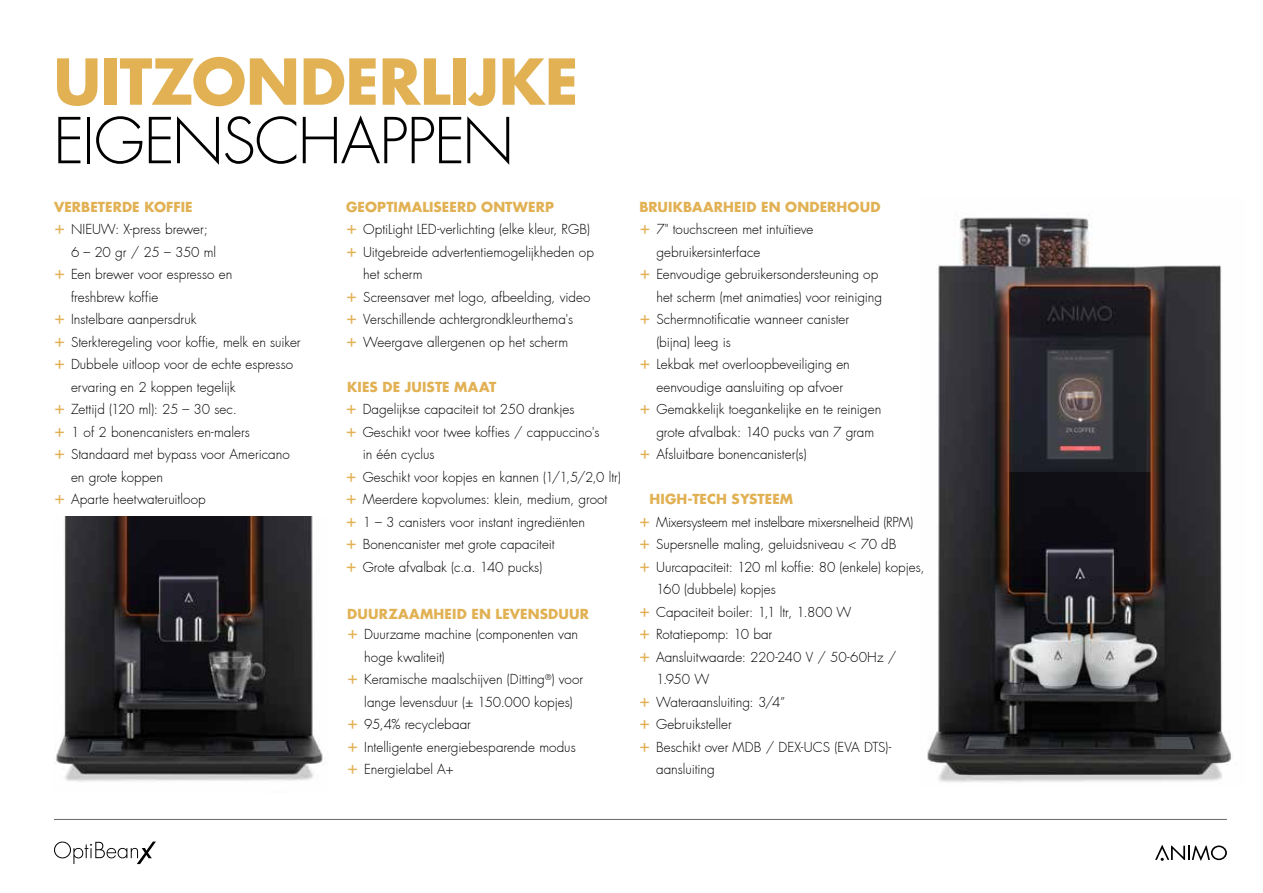
<style>
.page{position:relative;width:1263px;height:893px;background:#fff}
.page>*{position:absolute;margin:0;border:0;box-sizing:border-box;transform-origin:0 0}
.t1{font:700 61.5px "Futura Std";letter-spacing:-.01em;color:#e1b154}
.t2{font:300 61.5px "Futura";letter-spacing:-.025em;color:#000}
.t3{font:300 13.5px "Futura";color:#000}
.t4{font:700 13.5px "Futura Std";letter-spacing:.01em;color:#e1b154}
.t5{font:300 13.5px "Futura";letter-spacing:-.02em;color:#000}
.s1{font-family:"Futura Std";font-weight:400;font-size:18px;color:#e1b154}
</style>
<div class="page">
<svg style="left:1155px;top:845px;width:72px;height:16px"></svg>
<svg style="left:54px;top:842px;width:102px;height:22px"></svg>
<hr style="left:54px;top:819px;width:1173px;height:1px;background:#000">
<img style="left:927px;top:217px;width:305px;height:565px">
<img style="left:56px;top:516px;width:267px;height:266px">
<h1 class="t1" style="left:53px;top:41px;width:527px">UITZONDERLIJKE</h1>
<h1 class="t2" style="left:53px;top:104px;width:462px">EIGENSCHAPPEN</h1>
<p class="t4" style="left:54px;top:197px;width:140px">VERBETERDE KOFFIE</p>
<p class="t3" style="left:54px;top:221px;width:155px"><span class="s1">+</span> NIEUW: X-press brewer;</p>
<p class="t3" style="left:71px;top:243px;width:147px">6 – 20 gr / 25 – 350 ml</p>
<p class="t3" style="left:54px;top:266px;width:180px"><span class="s1">+</span> Een brewer voor espresso en</p>
<p class="t3" style="left:71px;top:288px;width:89px">freshbrew koffie</p>
<p class="t3" style="left:54px;top:311px;width:144px"><span class="s1">+</span> Instelbare aanpersdruk</p>
<p class="t3" style="left:54px;top:333px;width:248px"><span class="s1">+</span> Sterkteregeling voor koffie, melk en suiker</p>
<p class="t3" style="left:54px;top:356px;width:241px"><span class="s1">+</span> Dubbele uitloop voor de echte espresso</p>
<p class="t3" style="left:71px;top:378px;width:166px">ervaring en 2 koppen tegelijk</p>
<p class="t3" style="left:54px;top:401px;width:184px"><span class="s1">+</span> Zettijd (120 ml): 25 – 30 sec.</p>
<p class="t3" style="left:54px;top:423px;width:197px"><span class="s1">+</span> 1 of 2 bonencanisters en-malers</p>
<p class="t3" style="left:54px;top:446px;width:237px"><span class="s1">+</span> Standaard met bypass voor Americano</p>
<p class="t3" style="left:71px;top:468px;width:94px">en grote koppen</p>
<p class="t3" style="left:54px;top:491px;width:153px"><span class="s1">+</span> Aparte heetwateruitloop</p>
<p class="t4" style="left:346px;top:197px;width:209px">GEOPTIMALISEERD ONTWERP</p>
<p class="t4" style="left:639px;top:197px;width:243px">BRUIKBAARHEID EN ONDERHOUD</p>
<p class="t3" style="left:346px;top:221px;width:245px"><span class="s1">+</span> OptiLight LED-verlichting (elke kleur, RGB)</p>
<p class="t3" style="left:346px;top:243px;width:249px"><span class="s1">+</span> Uitgebreide advertentiemogelijkheden op</p>
<p class="t3" style="left:363px;top:266px;width:61px">het scherm</p>
<p class="t3" style="left:346px;top:288px;width:246px"><span class="s1">+</span> Screensaver met logo, afbeelding, video</p>
<p class="t3" style="left:346px;top:311px;width:228px"><span class="s1">+</span> Verschillende achtergrondkleurthema's</p>
<p class="t3" style="left:346px;top:333px;width:223px"><span class="s1">+</span> Weergave allergenen op het scherm</p>
<p class="t4" style="left:347px;top:377px;width:150px">KIES DE JUISTE MAAT</p>
<p class="t3" style="left:346px;top:401px;width:230px"><span class="s1">+</span> Dagelijkse capaciteit tot 250 drankjes</p>
<p class="t3" style="left:346px;top:423px;width:255px"><span class="s1">+</span> Geschikt voor twee koffies / cappuccino's</p>
<p class="t3" style="left:363px;top:446px;width:73px">in één cyclus</p>
<p class="t3" style="left:346px;top:468px;width:277px"><span class="s1">+</span> Geschikt voor kopjes en kannen (1/1,5/2,0 ltr)</p>
<p class="t3" style="left:346px;top:491px;width:263px"><span class="s1">+</span> Meerdere kopvolumes: klein, medium, groot</p>
<p class="t3" style="left:346px;top:513px;width:241px"><span class="s1">+</span> 1 – 3 canisters voor instant ingrediënten</p>
<p class="t3" style="left:346px;top:536px;width:211px"><span class="s1">+</span> Bonencanister met grote capaciteit</p>
<p class="t3" style="left:346px;top:558px;width:198px"><span class="s1">+</span> Grote afvalbak (c.a. 140 pucks)</p>
<p class="t4" style="left:347px;top:605px;width:243px">DUURZAAMHEID EN LEVENSDUUR</p>
<p class="t3" style="left:347px;top:626px;width:232px"><span class="s1">+</span> Duurzame machine (componenten van</p>
<p class="t3" style="left:364px;top:648px;width:82px">hoge kwaliteit)</p>
<p class="t3" style="left:347px;top:671px;width:238px"><span class="s1">+</span> Keramische maalschijven (Ditting<sup>®</sup>) voor</p>
<p class="t3" style="left:364px;top:693px;width:210px">lange levensduur (± 150.000 kopjes)</p>
<p class="t3" style="left:347px;top:716px;width:125px"><span class="s1">+</span> 95,4% recyclebaar</p>
<p class="t3" style="left:347px;top:738px;width:230px"><span class="s1">+</span> Intelligente energiebesparende modus</p>
<p class="t3" style="left:347px;top:761px;width:108px"><span class="s1">+</span> Energielabel A+</p>
<p class="t3" style="left:639px;top:221px;width:176px"><span class="s1">+</span> 7" touchscreen met intuïtieve</p>
<p class="t3" style="left:656px;top:243px;width:105px">gebruikersinterface</p>
<p class="t3" style="left:639px;top:266px;width:240px"><span class="s1">+</span> Eenvoudige gebruikersondersteuning op</p>
<p class="t3" style="left:656px;top:288px;width:227px">het scherm (met animaties) voor reiniging</p>
<p class="t3" style="left:639px;top:311px;width:211px"><span class="s1">+</span> Schermnotificatie wanneer canister</p>
<p class="t3" style="left:656px;top:333px;width:76px">(bijna) leeg is</p>
<p class="t3" style="left:639px;top:356px;width:212px"><span class="s1">+</span> Lekbak met overloopbeveiliging en</p>
<p class="t3" style="left:656px;top:378px;width:188px">eenvoudige aansluiting op afvoer</p>
<p class="t3" style="left:639px;top:401px;width:243px"><span class="s1">+</span> Gemakkelijk toegankelijke en te reinigen</p>
<p class="t3" style="left:656px;top:423px;width:219px">grote afvalbak: 140 pucks van 7 gram</p>
<p class="t3" style="left:639px;top:446px;width:169px"><span class="s1">+</span> Afsluitbare bonencanister(s)</p>
<p class="t4" style="left:649px;top:490px;width:145px">HIGH-TECH SYSTEEM</p>
<p class="t5" style="left:639px;top:513px;width:276px"><span class="s1">+</span> Mixersysteem met instelbare mixersnelheid (RPM)</p>
<p class="t3" style="left:639px;top:536px;width:259px"><span class="s1">+</span> Supersnelle maling, geluidsniveau &lt; 70 dB</p>
<p class="t3" style="left:639px;top:558px;width:287px"><span class="s1">+</span> Uurcapaciteit: 120 ml koffie: 80 (enkele) kopjes,</p>
<p class="t3" style="left:656px;top:581px;width:121px">160 (dubbele) kopjes</p>
<p class="t3" style="left:639px;top:603px;width:214px"><span class="s1">+</span> Capaciteit boiler: 1,1 ltr, 1.800 W</p>
<p class="t3" style="left:639px;top:626px;width:135px"><span class="s1">+</span> Rotatiepomp: 10 bar</p>
<p class="t3" style="left:639px;top:648px;width:259px"><span class="s1">+</span> Aansluitwaarde: 220-240 V / 50-60Hz /</p>
<p class="t3" style="left:656px;top:671px;width:55px">1.950 W</p>
<p class="t3" style="left:639px;top:693px;width:148px"><span class="s1">+</span> Wateraansluiting: 3/4”</p>
<p class="t3" style="left:639px;top:716px;width:94px"><span class="s1">+</span> Gebruiksteller</p>
<p class="t3" style="left:639px;top:738px;width:254px"><span class="s1">+</span> Beschikt over MDB / DEX-UCS (EVA DTS)-</p>
<p class="t3" style="left:656px;top:761px;width:60px">aansluiting</p>
</div>
